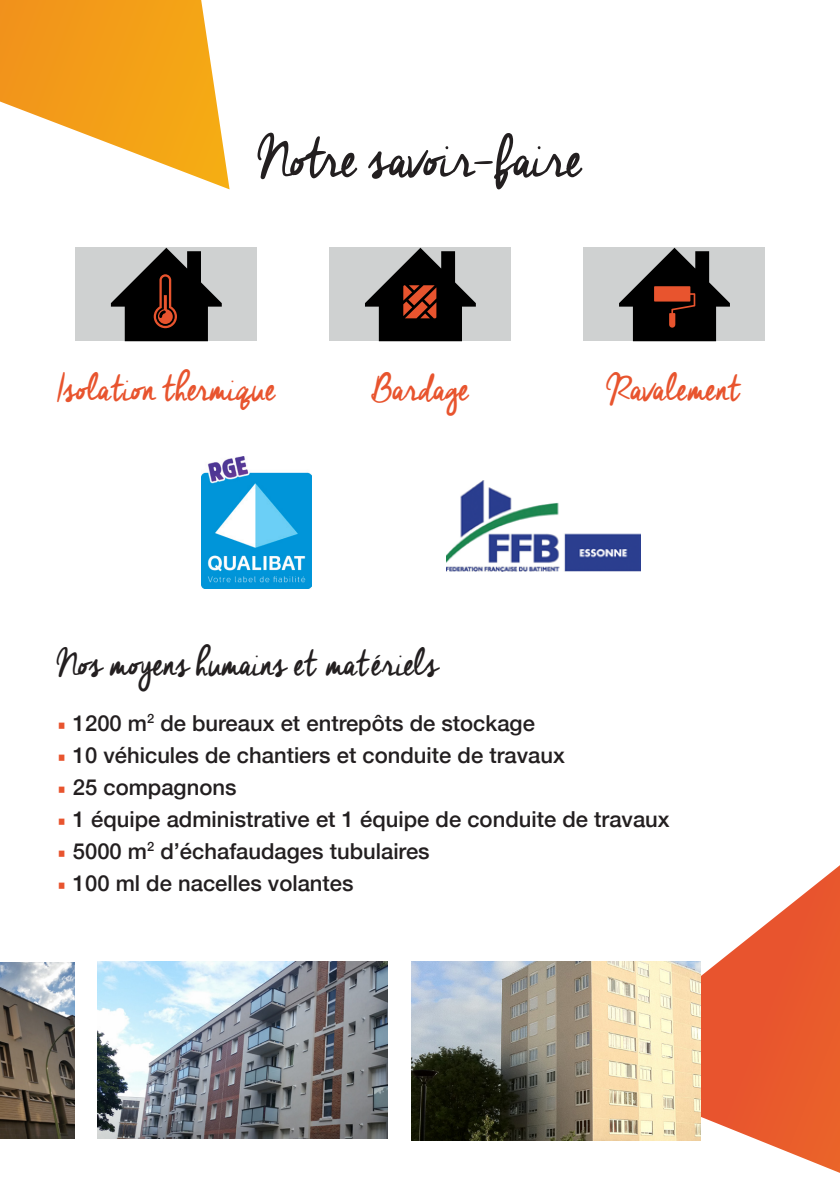
<style>
.page{position:relative;width:840px;height:1191px;background:#fff}
.page>*{position:absolute;margin:0;border:0;box-sizing:border-box;transform-origin:0 0}
.t1{font:70px "Cheddar Jack";letter-spacing:-.015em;color:#231f20}
.t2{font:46px "Cheddar Jack";letter-spacing:-.025em;color:#e8542e}
.t3{font:46px "Cheddar Jack";letter-spacing:-.015em;color:#231f20}
.t4{font:500 22px "Helvetica Neue";color:#231f20}
.s1{font-family:"Titillium";font-weight:700;color:#e8542e}
</style>
<div class="page">
<svg style="left:0;top:0;width:229px;height:189px"></svg>
<svg style="left:583px;top:866px;width:256px;height:307px"></svg>
<div style="left:75px;top:247px;width:182px;height:94px;background:#cfd1d1"></div>
<svg style="left:111px;top:248px;width:111px;height:93px"></svg>
<div style="left:329px;top:247px;width:182px;height:94px;background:#cfd1d1"></div>
<svg style="left:365px;top:248px;width:110px;height:93px"></svg>
<div style="left:583px;top:247px;width:182px;height:94px;background:#cfd1d1"></div>
<svg style="left:619px;top:248px;width:110px;height:93px"></svg>
<img style="left:0;top:962px;width:74px;height:176px">
<img style="left:98px;top:961px;width:289px;height:177px">
<img style="left:411px;top:961px;width:289px;height:179px">
<img style="left:446px;top:480px;width:194px;height:91px">
<img style="left:202px;top:456px;width:109px;height:132px">
<p class="t1" style="left:257px;top:119px;width:326px">Notre savoir-faire</p>
<p class="t2" style="left:57px;top:362px;width:220px">Isolation thermique</p>
<p class="t2" style="left:371px;top:362px;width:99px">Bardage</p>
<p class="t2" style="left:606px;top:362px;width:137px">Ravalement</p>
<p class="t3" style="left:57px;top:638px;width:383px">Nos moyens humains et matériels</p>
<p class="t4" style="left:57px;top:705px;width:479px"><span class="s1">•</span> 1200 m<sup>2</sup> de bureaux et entrepôts de stockage</p>
<p class="t4" style="left:57px;top:737px;width:509px"><span class="s1">•</span> 10 véhicules de chantiers et conduite de travaux</p>
<p class="t4" style="left:57px;top:769px;width:181px"><span class="s1">•</span> 25 compagnons</p>
<p class="t4" style="left:57px;top:801px;width:614px"><span class="s1">•</span> 1 équipe administrative et 1 équipe de conduite de travaux</p>
<p class="t4" style="left:57px;top:833px;width:374px"><span class="s1">•</span> 5000 m<sup>2</sup> d’échafaudages tubulaires</p>
<p class="t4" style="left:57px;top:865px;width:298px"><span class="s1">•</span> 100 ml de nacelles volantes</p>
</div>
